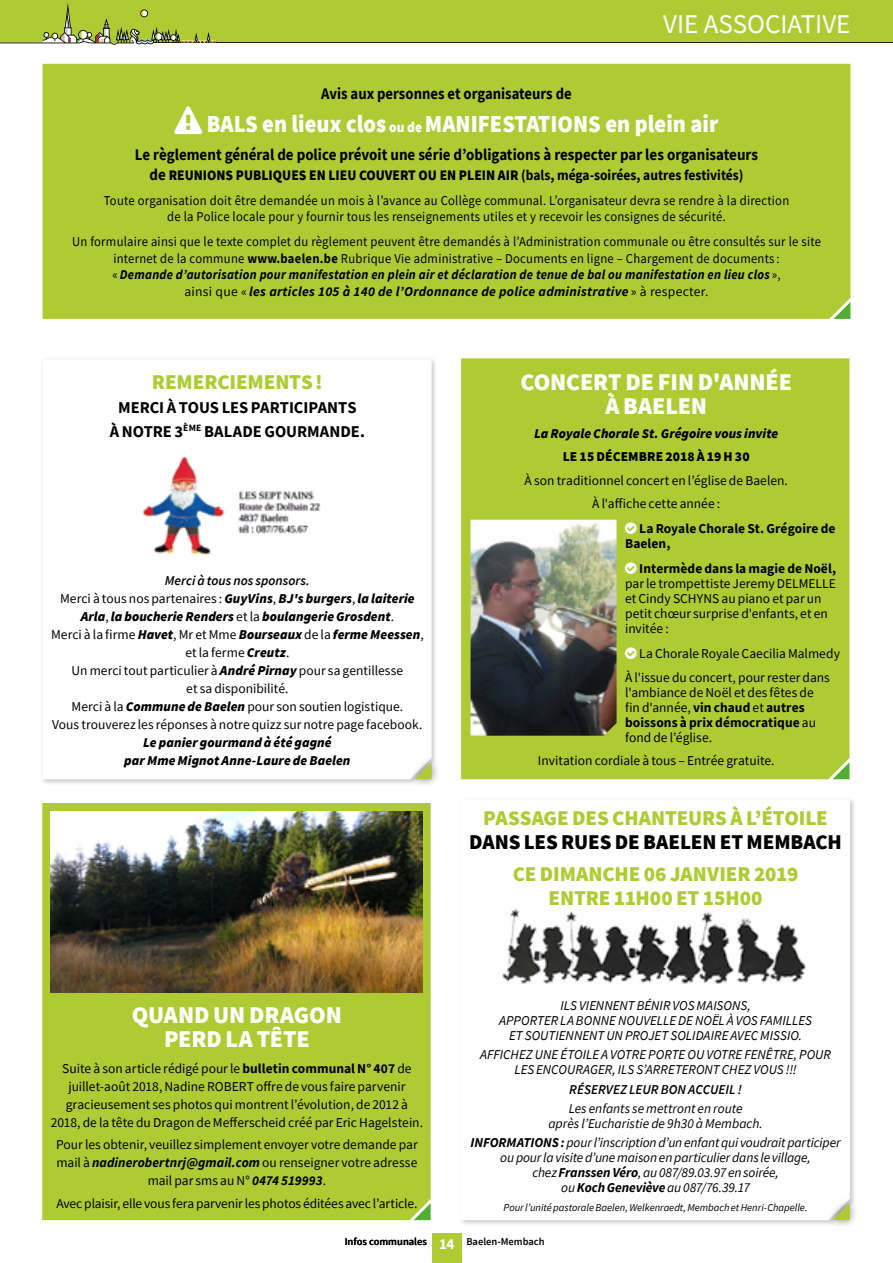
<style>
.page{position:relative;width:893px;height:1263px;background:#fff}
.page>*{position:absolute;margin:0;border:0;box-sizing:border-box;transform-origin:0 0}
.t1{font:27px "Source Sans Pro";color:#fff}
.t2{font:900 24.3px "Source Sans Pro";color:#fff;scale:.93 1}
.Titre_INFOS{font:900 24px/24px "Source Sans Pro";letter-spacing:-.005em;color:#fff;text-align:center}
.Titre_INFOS-2{font:900 21px/24px "Source Sans Pro";letter-spacing:-.005em;color:#afcb34;text-align:center}
.Titre_INFOS-3{font:700 16.5px/24px "Source Sans Pro";letter-spacing:-.005em;color:#000;text-align:center}
.t3{font:700 16.2px "Source Sans Pro";color:#000;scale:.93 1}
.t4{font:700 16.2px "Source Sans Pro";color:#000;scale:.91 1}
.t5{font:900 14.55px "Source Sans Pro";color:#000;scale:.93 1}
.Texte_INFOS{font:13.5px/15px "Source Sans Pro";letter-spacing:.005em;color:#000;text-align:center}
.Texte_INFOS-2{font:13.5px/16.5px "Source Sans Pro";letter-spacing:.005em;color:#000;text-align:center;scale:.94 1}
.Texte_INFOS-3{font:italic 13.5px/15px "Source Sans Pro";color:#000;text-align:center}
.Texte_INFOS-4{font:italic 900 13.5px/18px "Source Sans Pro";letter-spacing:.005em;color:#000;text-align:center}
.Texte_INFOS-5{font:italic 600 13.5px "Source Sans Pro";color:#000}
.Texte_INFOS-6{font:700 13.5px/15px "Source Sans Pro";letter-spacing:.005em;color:#000}
.Texte_INFOS-7{font:900 13.5px "Source Sans Pro";letter-spacing:.005em;color:#000}
.Texte_INFOS-8{font:italic 10.5px "Source Sans Pro";letter-spacing:-.005em;color:#000}
.t6{font:600 10.5px "Source Sans Pro";color:#000}
.s1{font-size:14.55px}
.s2{font-weight:700;font-size:16.2px}
.s3{font-weight:700}
.s4{font-weight:700;font-style:italic}
.s5{font-weight:400;font-style:normal}
.s6{font-weight:900;font-style:italic}
.s7{color:#000}
.s8{font-weight:700;font-size:15px;color:#fff}
</style>
<div class="page">
<div style="left:461px;top:358px;width:388px;height:421px;background:#afcb34"></div>
<svg style="left:832px;top:762px;width:17px;height:17px"></svg>
<div style="left:42px;top:803px;width:389px;height:417px;background:#afcb34"></div>
<svg style="left:414px;top:1203px;width:17px;height:17px"></svg>
<div style="left:43px;top:64px;width:807px;height:255px;background:#afcb34"></div>
<svg style="left:833px;top:302px;width:17px;height:17px"></svg>
<div style="left:41px;top:358px;width:396px;height:427px;background:#000;opacity:.2"></div>
<svg style="left:43px;top:359px;width:389px;height:420px"></svg>
<div style="left:407px;top:754px;width:33px;height:33px;background:#000;opacity:.5"></div>
<svg style="left:415px;top:762px;width:17px;height:17px"></svg>
<div style="left:459px;top:797px;width:396px;height:429px;background:#000;opacity:.2"></div>
<svg style="left:461px;top:799px;width:389px;height:421px"></svg>
<div style="left:825px;top:1195px;width:33px;height:33px;background:#000;opacity:.5"></div>
<svg style="left:833px;top:1203px;width:17px;height:17px"></svg>
<img style="left:486px;top:906px;width:339px;height:80px">
<img style="left:470px;top:520px;width:147px;height:216px">
<img style="left:50px;top:811px;width:373px;height:181px">
<img style="left:129px;top:451px;width:108px;height:108px">
<img style="left:237px;top:489px;width:87px;height:45px">
<div style="left:432px;top:1233px;width:29px;height:30px;background:#afcb34"></div>
<svg style="left:0;top:0;width:893px;height:45px;background:#adc73e"></svg>
<svg style="left:625px;top:523px;width:12px;height:11px"></svg>
<svg style="left:625px;top:563px;width:12px;height:11px"></svg>
<svg style="left:625px;top:648px;width:12px;height:11px"></svg>
<p class="t1" style="left:663px;top:7px;width:189px">VIE ASSOCIATIVE</p>
<p class="t4" style="left:321px;top:83px;width:277px">Avis aux personnes et organisateurs de</p>
<p class="t2" style="left:175px;top:107px;width:586px">❑ BALS en lieux clos <span class="s1">ou de</span> MANIFESTATIONS en plein air</p>
<p class="t3" style="left:135px;top:144px;width:671px">Le règlement général de police prévoit une série d’obligations à respecter par les organisateurs</p>
<p class="t5" style="left:149px;top:165px;width:640px"><span class="s2">de</span> REUNIONS PUBLIQUES EN LIEU COUVERT OU EN PLEIN AIR <span class="s3">(bals, méga-soirées, autres festivités)</span></p>
<p class="Texte_INFOS-2" style="left:104px;top:192px;width:731px">Toute organisation doit être demandée un mois à l’avance au Collège communal. L’organisateur devra se rendre à la direction de la Police locale pour y fournir tous les renseignements utiles et y recevoir les consignes de sécurité.</p>
<p class="Texte_INFOS-2" style="left:72px;top:233px;width:798px">Un formulaire ainsi que le texte complet du règlement peuvent être demandés à l’Administration communale ou être consultés sur le site internet de la commune <span class="s3">www.baelen.be</span> Rubrique Vie administrative – Documents en ligne – Chargement de documents :<br>« <span class="s4">Demande d’autorisation pour manifestation en plein air et déclaration de tenue de bal ou manifestation en lieu clos</span> »,<br>ainsi que « <span class="s4">les articles 105 à 140 de l’Ordonnance de police administrative</span> » à respecter.</p>
<p class="Titre_INFOS-2" style="left:152px;top:369px;width:172px">REMERCIEMENTS!</p>
<p class="Titre_INFOS-3" style="left:110px;top:395px;width:257px">MERCI À TOUS LES PARTICIPANTS<br>À NOTRE 3<sup>ÈME</sup> BALADE GOURMANDE.</p>
<p class="Texte_INFOS-5" style="left:165px;top:571px;width:147px">Merci à tous nos sponsors.</p>
<p class="Texte_INFOS-4" style="left:60px;top:589px;width:356px"><span class="s5">Merci à tous nos partenaires :</span> GuyVins<span class="s5">,</span> BJ's burgers<span class="s5">,</span> la laiterie<br>Arla<span class="s5">,</span> la boucherie Renders <span class="s5">et la</span> boulangerie Grosdent<span class="s5">.</span></p>
<p class="Texte_INFOS" style="left:51px;top:625px;width:374px;line-height:18px">Merci à la firme <span class="s6">Havet</span>, Mr et Mme <span class="s6">Bourseaux</span> de la <span class="s6">ferme Meessen</span>, et la ferme <span class="s6">Creutz</span>.</p>
<p class="Texte_INFOS" style="left:72px;top:661px;width:333px;line-height:18px">Un merci tout particulier à <span class="s6">André Pirnay</span> pour sa gentillesse et sa disponibilité.</p>
<p class="Texte_INFOS" style="left:72px;top:699px;width:333px">Merci à la <span class="s6">Commune de Baelen</span> pour son soutien logistique.</p>
<p class="Texte_INFOS" style="left:52px;top:717px;width:372px">Vous trouverez les réponses à notre quizz sur notre page facebook.</p>
<p class="Texte_INFOS-4" style="left:124px;top:733px;width:228px">Le panier gourmand à été gagné<br>par Mme Mignot Anne-Laure de Baelen</p>
<p class="Titre_INFOS" style="left:520px;top:370px;width:273px">CONCERT DE FIN D'ANNÉE<br>À BAELEN</p>
<p class="Texte_INFOS-4" style="left:534px;top:424px;width:246px">La Royale Chorale St. Grégoire vous invite</p>
<p class="Texte_INFOS-7" style="left:563px;top:447px;width:188px">LE 15 DÉCEMBRE 2018 À 19 H 30</p>
<p class="Texte_INFOS" style="left:525px;top:473px;width:265px">À son traditionnel concert en l’église de Baelen.</p>
<p class="Texte_INFOS" style="left:592px;top:496px;width:130px">À l'affiche cette année :</p>
<p class="Texte_INFOS-6" style="left:625px;top:521px;width:212px;text-indent:14px">La Royale Chorale St. Grégoire de<br>Baelen,</p>
<p class="Texte_INFOS" style="left:625px;top:561px;width:213px;text-align:left;text-indent:14px"><span class="s3">Intermède dans la magie de Noël, </span>par le trompettiste Jeremy DELMELLE et Cindy SCHYNS au piano et par un petit chœur surprise d'enfants, et en invitée :</p>
<p class="Texte_INFOS" style="left:639px;top:646px;width:202px">La Chorale Royale Caecilia Malmedy</p>
<p class="Texte_INFOS" style="left:625px;top:670px;width:206px;text-align:left">À l'issue du concert, pour rester dans l'ambiance de Noël et des fêtes de fin d'année, <span class="s3">vin chaud</span> et <span class="s3">autres boissons à prix démocratique</span> au fond de l’église.</p>
<p class="Texte_INFOS" style="left:538px;top:753px;width:238px">Invitation cordiale à tous – Entrée gratuite.</p>
<p class="Titre_INFOS-2" style="left:469px;top:805px;width:374px">PASSAGE DES CHANTEURS À L’ÉTOILE<br><span class="s7">DANS LES RUES DE BAELEN ET MEMBACH</span></p>
<p class="Titre_INFOS-2" style="left:513px;top:862px;width:287px">CE DIMANCHE 06 JANVIER 2019<br>ENTRE 11H00 ET 15H00</p>
<p class="Titre_INFOS" style="left:132px;top:1002px;width:211px">QUAND UN DRAGON<br>PERD LA TÊTE</p>
<p class="Texte_INFOS" style="left:51px;top:1059px;width:374px;line-height:18px">Suite à son article rédigé pour le <span class="s3">bulletin communal N° 407</span> de juillet-août 2018, Nadine ROBERT offre de vous faire parvenir gracieusement ses photos qui montrent l’évolution, de 2012 à 2018, de la tête du Dragon de Mefferscheid créé par Eric Hagelstein.</p>
<p class="Texte_INFOS" style="left:56px;top:1136px;width:363px;line-height:18px">Pour les obtenir, veuillez simplement envoyer votre demande par mail à <span class="s4">nadinerobertnrj@gmail.com</span> ou renseigner votre adresse mail par sms au N° <span class="s4">0474 519993</span>.</p>
<p class="Texte_INFOS" style="left:56px;top:1195px;width:363px">Avec plaisir, elle vous fera parvenir les photos éditées avec l’article.</p>
<p class="t6" style="left:345px;top:1235px;width:84px">Infos communales</p>
<p class="Texte_INFOS-3" style="left:499px;top:998px;width:314px">ILS VIENNENT BÉNIR VOS MAISONS,<br>APPORTER LA BONNE NOUVELLE DE NOËL À VOS FAMILLES<br>ET SOUTIENNENT UN PROJET SOLIDAIRE AVEC MISSIO.</p>
<p class="Texte_INFOS-3" style="left:480px;top:1047px;width:353px">AFFICHEZ UNE ÉTOILE A VOTRE PORTE OU VOTRE FENÊTRE, POUR<br>LES ENCOURAGER, ILS S’ARRETERONT CHEZ VOUS !!!</p>
<p class="Texte_INFOS-5" style="left:569px;top:1080px;width:174px">RÉSERVEZ LEUR BON ACCUEIL !</p>
<p class="Texte_INFOS-3" style="left:548px;top:1101px;width:216px">Les enfants se mettront en route<br>après l’Eucharistie de 9h30 à Membach.</p>
<p class="Texte_INFOS-3" style="left:470px;top:1135px;width:372px"><span class="s3">INFORMATIONS :</span>pour l’inscription d’un enfant qui voudrait participer ou pour la visite d’une maison en particulier dans le village,<br>chez <span class="s3">Franssen Véro</span>, au 087/89.03.97 en soirée,<br>ou <span class="s3">Koch Geneviève</span> au 087/76.39.17</p>
<p class="Texte_INFOS-8" style="left:504px;top:1201px;width:305px">Pour l’unité pastorale Baelen, Welkenraedt, Membach et Henri-Chapelle.</p>
<p class="t6" style="left:439px;top:1235px;width:107px"><span class="s8">14</span> Baelen-Membach</p>
</div>
